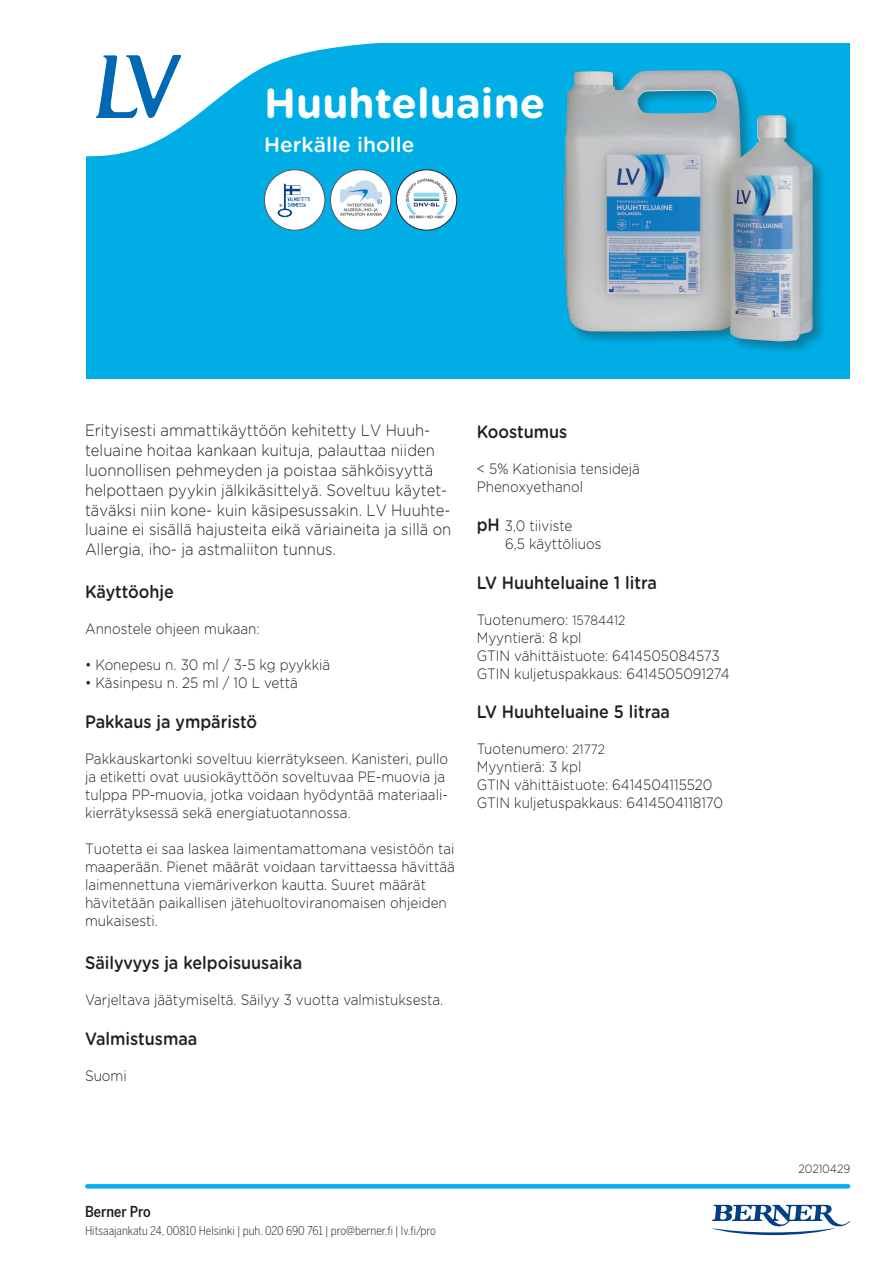
<style>
.page{position:relative;width:893px;height:1263px;background:#fff}
.page>*{position:absolute;margin:0;border:0;box-sizing:border-box;transform-origin:0 0}
.t1{font:700 42px "Gotham Rounded";color:#fff}
.t2{font:500 21px "Gotham Rounded";color:#fff}
.t3{font:500 18px "Gotham Rounded";color:#231f20;scale:.9 1}
.t4{font:300 16.5px/19.8px "Gotham Rounded";color:#231f20;scale:.9 1}
.t5{font:300 15px/18px "Gotham Rounded";color:#231f20;scale:.9 1}
.t6{font:500 15px "Benton Sans Cond";color:#231f20}
.t7{font:300 12px "Benton Sans Cond";color:#231f20}
.t8{font:300 12px "Gotham Rounded";color:#231f20;scale:.9 1}
.s1{font-weight:500;font-size:18px}
.s2{font-size:13.5px}
</style>
<div class="page">
<svg style="left:711px;top:1205px;width:139px;height:30px"></svg>
<div style="left:86px;top:43px;width:764px;height:335px;background:#00aee5"></div>
<svg style="left:86px;top:43px;width:292px;height:114px"></svg>
<img style="left:97px;top:56px;width:83px;height:61px">
<div style="left:562px;top:68px;width:265px;height:287px;background:#231f20;opacity:.35"></div>
<img style="left:564px;top:70px;width:189px;height:270px">
<img style="left:396px;top:170px;width:61px;height:60px;border-radius:30px">
<div style="left:396px;top:170px;width:61px;height:60px;border:1px solid #231f20;border-radius:50%"></div>
<svg style="left:87px;top:1184px;width:761px;height:4px;background:#04afef"></svg>
<div style="left:330px;top:170px;width:61px;height:60px;background:#fff;border-radius:50%"></div>
<div style="left:330px;top:170px;width:61px;height:60px;border:1px solid #57585a;border-radius:50%"></div>
<img style="left:340px;top:181px;width:41px;height:35px">
<div style="left:264px;top:170px;width:61px;height:60px;background:#fff;border-radius:50%"></div>
<div style="left:264px;top:170px;width:61px;height:60px;border:1px solid #57585a;border-radius:50%"></div>
<img style="left:277px;top:183px;width:34px;height:35px">
<h1 class="t1" style="left:264px;top:72px;width:283px">Huuhteluaine</h1>
<h2 class="t2" style="left:264px;top:130px;width:152px">Herkälle iholle</h2>
<p class="t4" style="left:85px;top:420px;width:408px">Erityisesti ammattikäyttöön kehitetty LV Huuh&shy;teluaine hoitaa kankaan kuituja, palauttaa niiden luonnollisen pehmeyden ja poistaa sähköisyyttä helpottaen pyykin jälkikäsittelyä. Soveltuu käytet&shy;täväksi niin kone- kuin käsipesussakin. LV Huuhte&shy;luaine ei sisällä hajusteita eikä väriaineita ja sillä on Allergia, iho- ja astmaliiton tunnus.</p>
<p class="t3" style="left:85px;top:579px;width:100px">Käyttöohje</p>
<p class="t5" style="left:85px;top:619px;width:196px">Annostele ohjeen mukaan:</p>
<p class="t5" style="left:85px;top:655px;width:274px">• Konepesu n. 30 ml / 3-5 kg pyykkiä</p>
<p class="t5" style="left:85px;top:673px;width:238px">• Käsinpesu n. 25 ml / 10 L vettä</p>
<p class="t3" style="left:85px;top:709px;width:193px">Pakkaus ja ympäristö</p>
<p class="t5" style="left:85px;top:749px;width:405px">Pakkauskartonki soveltuu kierrätykseen. Kanisteri, pullo ja etiketti ovat uusiokäyttöön soveltuvaa PE-muovia ja tulppa PP-muovia, jotka voidaan hyödyntää materiaali&shy;kierrätyksessä sekä energiatuotannossa.</p>
<p class="t5" style="left:85px;top:839px;width:412px">Tuotetta ei saa laskea laimentamattomana vesistöön tai maaperään. Pienet määrät voidaan tarvittaessa hävittää laimennettuna viemäriverkon kautta. Suuret määrät hävitetään paikallisen jätehuoltoviranomaisen ohjeiden mukaisesti.</p>
<p class="t3" style="left:85px;top:950px;width:243px">Säilyvyys ja kelpoisuusaika</p>
<p class="t5" style="left:85px;top:990px;width:400px">Varjeltava jäätymiseltä. Säilyy 3 vuotta valmistuksesta.</p>
<p class="t3" style="left:85px;top:1025px;width:126px">Valmistusmaa</p>
<p class="t5" style="left:85px;top:1066px;width:48px">Suomi</p>
<p class="t3" style="left:477px;top:418px;width:102px">Koostumus</p>
<p class="t5" style="left:477px;top:458px;width:183px">&lt; 5% Kationisia tensidejä<br>Phenoxyethanol</p>
<p class="t5" style="left:505px;top:516px;width:109px;text-indent:-28px"><span class="s1">pH</span> 3,0 tiiviste<br>6,5 käyttöliuos</p>
<p class="t3" style="left:477px;top:569px;width:202px">LV Huuhteluaine 1 litra</p>
<p class="t5" style="left:477px;top:610px;width:282px">Tuotenumero: <span class="s2">15784412<br></span>Myyntierä: 8 kpl<br>GTIN vähittäistuote: 6414505084573<br>GTIN kuljetuspakkaus: 6414505091274</p>
<p class="t3" style="left:477px;top:699px;width:216px">LV Huuhteluaine 5 litraa</p>
<p class="t5" style="left:477px;top:739px;width:275px">Tuotenumero: <span class="s2">21772<br></span>Myyntierä: 3 kpl<br>GTIN vähittäistuote: 6414504115520<br>GTIN kuljetuspakkaus: 6414504118170</p>
<p class="t6" style="left:85px;top:1202px;width:67px">Berner Pro</p>
<p class="t7" style="left:85px;top:1223px;width:352px">Hitsaajankatu 24, 00810 Helsinki | puh. 020 690 761 | pro@berner.fi | lv.fi/pro</p>
<p class="t8" style="left:798px;top:1161px;width:59px">20210429</p>
</div>
